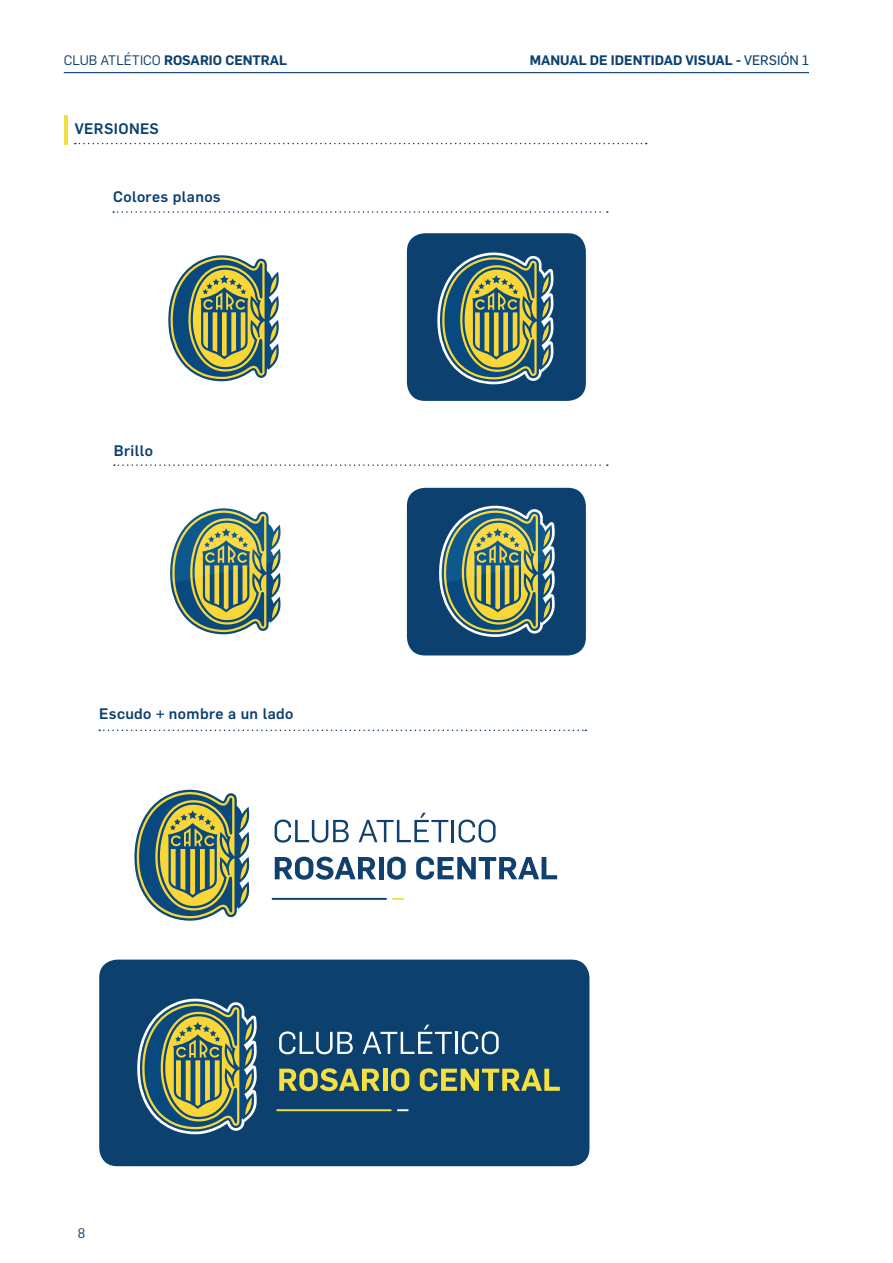
<style>
.page{position:relative;width:893px;height:1263px;background:#fff}
.page>*{position:absolute;margin:0;border:0;box-sizing:border-box;transform-origin:0 0}
.t1{font:500 15px "Flama";letter-spacing:.025em;color:#0c406e}
.t2{font:600 13.5px "Flama";color:#0c406e}
.t3{font:13.5px "Flama";color:#0c406e}
.s1{font-weight:400}
.s2{font-family:"Flama Basic";font-weight:400}
</style>
<div class="page">
<hr style="left:64px;top:72px;width:745px;height:1px;background:#0c406e">
<div style="left:99px;top:959px;width:490px;height:207px;background:#0c406e;border-radius:18px"></div>
<div style="left:407px;top:233px;width:179px;height:168px;background:#0c406e;border-radius:18px"></div>
<div style="left:407px;top:488px;width:179px;height:167px;background:#0c406e;border-radius:18px"></div>
<svg style="left:75px;top:143px;width:572px;height:1px"></svg>
<svg style="left:113px;top:211px;width:495px;height:2px"></svg>
<svg style="left:114px;top:464px;width:494px;height:2px"></svg>
<hr style="left:64px;top:115px;width:3px;height:29px;background:#f2df42">
<svg style="left:275px;top:819px;width:74px;height:24px"></svg>
<svg style="left:359px;top:813px;width:89px;height:29px"></svg>
<hr style="left:452px;top:820px;width:2px;height:22px;background:#10406e">
<svg style="left:459px;top:819px;width:37px;height:24px"></svg>
<svg style="left:275px;top:857px;width:101px;height:23px"></svg>
<div style="left:379px;top:857px;width:5px;height:22px;background:#10406e"></div>
<svg style="left:387px;top:857px;width:19px;height:23px"></svg>
<svg style="left:416px;top:857px;width:141px;height:23px"></svg>
<hr style="left:272px;top:898px;width:115px;height:2px;background:#10406e">
<svg style="left:392px;top:898px;width:12px;height:2px"></svg>
<svg style="left:99px;top:729px;width:487px;height:2px"></svg>
<svg style="left:279px;top:1031px;width:74px;height:23px"></svg>
<svg style="left:363px;top:1024px;width:89px;height:30px"></svg>
<hr style="left:455px;top:1032px;width:3px;height:22px;background:#fff">
<svg style="left:462px;top:1031px;width:37px;height:23px"></svg>
<svg style="left:279px;top:1068px;width:101px;height:23px"></svg>
<hr style="left:383px;top:1069px;width:4px;height:22px;background:#f4e041">
<svg style="left:391px;top:1068px;width:18px;height:23px"></svg>
<svg style="left:420px;top:1068px;width:140px;height:23px"></svg>
<hr style="left:276px;top:1109px;width:116px;height:2px;background:#f3df43">
<svg style="left:397px;top:1109px;width:12px;height:2px"></svg>
<svg style="left:168px;top:255px;width:111px;height:127px"></svg>
<svg style="left:437px;top:252px;width:117px;height:132px"></svg>
<svg style="left:439px;top:505px;width:116px;height:132px"></svg>
<svg style="left:170px;top:508px;width:111px;height:127px"></svg>
<svg style="left:134px;top:789px;width:116px;height:132px"></svg>
<svg style="left:137px;top:998px;width:120px;height:136px"></svg>
<p class="t2" style="left:64px;top:51px;width:225px"><span class="s1">CLUB ATLÉTICO</span> ROSARIO CENTRAL</p>
<p class="t2" style="left:530px;top:51px;width:281px">MANUAL DE IDENTIDAD VISUAL - <span class="s2">VERSIÓN 1</span></p>
<p class="t1" style="left:75px;top:118px;width:86px">VERSIONES</p>
<p class="t1" style="left:113px;top:186px;width:109px">Colores planos</p>
<p class="t1" style="left:114px;top:439px;width:41px">Brillo</p>
<p class="t1" style="left:99px;top:703px;width:196px">Escudo + nombre a un lado</p>
<p class="t3" style="left:78px;top:1223px;width:9px">8</p>
</div>
